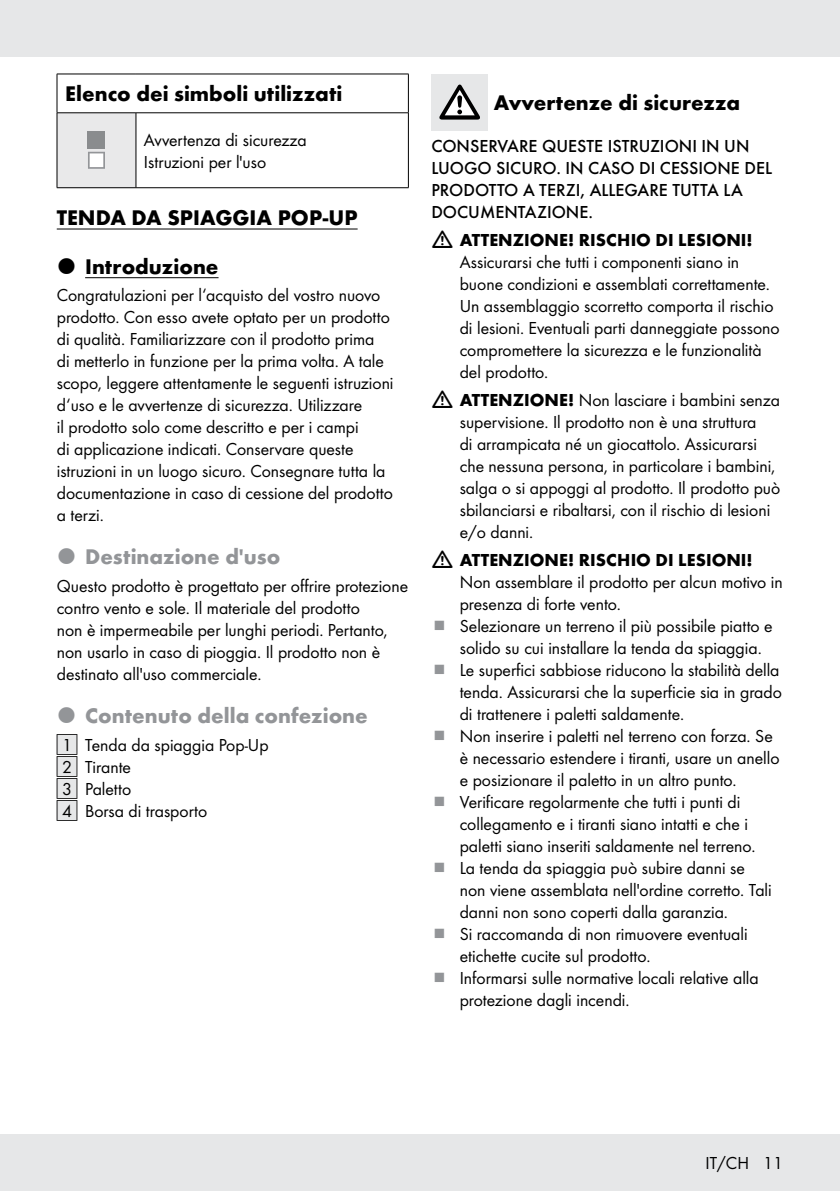
<style>
.page{position:relative;width:840px;height:1191px;background:#fff}
.page>*{position:absolute;margin:0;border:0;box-sizing:border-box;transform-origin:0 0}
.t1{font:700 22px "Futura";color:#000}
.t2{font:700 22px "Futura";color:#939598}
.t3{font:18px/22px "Futura Boo";color:#000}
.t4{font:500 18px/22px "Futura";color:#000}
.t5{font:700 18px "Futura";color:#000}
.s1{font-family:"IMP Lidl Num Box";font-size:15.8px;color:#e6e7e8}
.s2{font-family:"IMP Lidl Num Box";font-size:15.8px}
.s3{font-family:"Futura";font-weight:700}
</style>
<div class="page">
<div style="left:0;top:1134px;width:839px;height:57px;background:#e6e7e8"></div>
<div style="left:0;top:0;width:839px;height:57px;background:#e6e7e8"></div>
<hr style="left:57px;top:228px;width:300px;height:1px;background:#000">
<hr style="left:85px;top:277px;width:133px;height:1px;background:#000">
<div style="left:57px;top:113px;width:79px;height:75px;background:#e9e9ea"></div>
<hr style="left:57px;top:74px;width:79px;height:1px;background:#000">
<hr style="left:57px;top:74px;width:1px;height:39px;background:#000">
<hr style="left:136px;top:74px;width:272px;height:1px;background:#000">
<hr style="left:408px;top:74px;width:1px;height:39px;background:#000">
<hr style="left:57px;top:112px;width:79px;height:1px;background:#000">
<hr style="left:57px;top:113px;width:1px;height:74px;background:#000">
<hr style="left:136px;top:112px;width:272px;height:1px;background:#000">
<hr style="left:135px;top:113px;width:1px;height:74px;background:#000">
<hr style="left:408px;top:113px;width:1px;height:74px;background:#000">
<hr style="left:57px;top:187px;width:79px;height:1px;background:#000">
<hr style="left:136px;top:187px;width:272px;height:1px;background:#000">
<div style="left:88px;top:132px;width:17px;height:17px;background:#8a8c8e"></div>
<svg style="left:88px;top:152px;width:17px;height:17px"></svg>
<div style="left:431px;top:74px;width:57px;height:56px;background:#e6e7e8"></div>
<svg style="left:439px;top:85px;width:40px;height:35px"></svg>
<p class="t1" style="left:65px;top:78px;width:279px">Elenco dei simboli utilizzati</p>
<p class="t3" style="left:144px;top:128px;width:164px">Avvertenza di sicurezza<br>Istruzioni per l'uso</p>
<p class="t1" style="left:57px;top:201px;width:302px">TENDA DA SPIAGGIA POP-UP</p>
<p class="t1" style="left:85px;top:250px;width:135px">Introduzione</p>
<p class="t3" style="left:57px;top:283px;width:338px">Congratulazioni per l‘acquisto del vostro nuovo prodotto. Con esso avete optato per un prodotto di qualità. Familiarizzare con il prodotto prima<br>di metterlo in funzione per la prima volta. A tale scopo, leggere attentamente le seguenti istruzioni d‘uso e le avvertenze di sicurezza. Utilizzare<br>il prodotto solo come descritto e per i campi<br>di applicazione indicati. Conservare queste istruzioni in un luogo sicuro. Consegnare tutta la documentazione in caso di cessione del prodotto a terzi.</p>
<p class="t2" style="left:85px;top:541px;width:197px">Destinazione d'uso</p>
<p class="t3" style="left:57px;top:574px;width:353px">Questo prodotto è progettato per offrire protezione contro vento e sole. Il materiale del prodotto<br>non è impermeabile per lunghi periodi. Pertanto, non usarlo in caso di pioggia. Il prodotto non è destinato all'uso commerciale.</p>
<p class="t2" style="left:85px;top:699px;width:284px">Contenuto della confezione</p>
<p class="t3" style="left:57px;top:733px;width:213px"><span class="s1">[</span><span class="s2">1]</span> Tenda da spiaggia Pop-Up <span class="s1">[</span><span class="s2">2]</span> Tirante<br><span class="s1">[</span><span class="s2">3]</span> Paletto<br><span class="s1">[</span><span class="s2">4]</span> Borsa di trasporto</p>
<p class="t1" style="left:493px;top:87px;width:247px">Avvertenze di sicurezza</p>
<p class="t4" style="left:431px;top:134px;width:342px">CONSERVARE QUESTE ISTRUZIONI IN UN<br>LUOGO SICURO. IN CASO DI CESSIONE DEL<br>PRODOTTO A TERZI, ALLEGARE TUTTA LA<br>DOCUMENTAZIONE.</p>
<p class="t5" style="left:459px;top:227px;width:294px">ATTENZIONE! RISCHIO DI LESIONI!</p>
<p class="t3" style="left:459px;top:250px;width:321px">Assicurarsi che tutti i componenti siano in buone condizioni e assemblati correttamente.<br>Un assemblaggio scorretto comporta il rischio di lesioni. Eventuali parti danneggiate possono compromettere la sicurezza e le funzionalità del prodotto.</p>
<p class="t3" style="left:459px;top:388px;width:322px"><span class="s3">ATTENZIONE!</span> Non lasciare i bambini senza supervisione. Il prodotto non è una struttura<br>di arrampicata né un giocattolo. Assicurarsi che nessuna persona, in particolare i bambini, salga o si appoggi al prodotto. Il prodotto può sbilanciarsi e ribaltarsi, con il rischio di lesioni e/o danni.</p>
<p class="t5" style="left:459px;top:546px;width:294px">ATTENZIONE! RISCHIO DI LESIONI!</p>
<p class="t3" style="left:459px;top:569px;width:324px">Non assemblare il prodotto per alcun motivo in presenza di forte vento.<br>Selezionare un terreno il più possibile piatto e solido su cui installare la tenda da spiaggia.<br>Le superfici sabbiose riducono la stabilità della tenda. Assicurarsi che la superficie sia in grado di trattenere i paletti saldamente.<br>Non inserire i paletti nel terreno con forza. Se è necessario estendere i tiranti, usare un anello e posizionare il paletto in un altro punto.<br>Verificare regolarmente che tutti i punti di collegamento e i tiranti siano intatti e che i paletti siano inseriti saldamente nel terreno.<br>La tenda da spiaggia può subire danni se<br>non viene assemblata nell'ordine corretto. Tali danni non sono coperti dalla garanzia.<br>Si raccomanda di non rimuovere eventuali etichette cucite sul prodotto.<br>Informarsi sulle normative locali relative alla protezione dagli incendi.</p>
<p class="t3" style="left:705px;top:1151px;width:79px">IT/CH 11</p>
</div>
